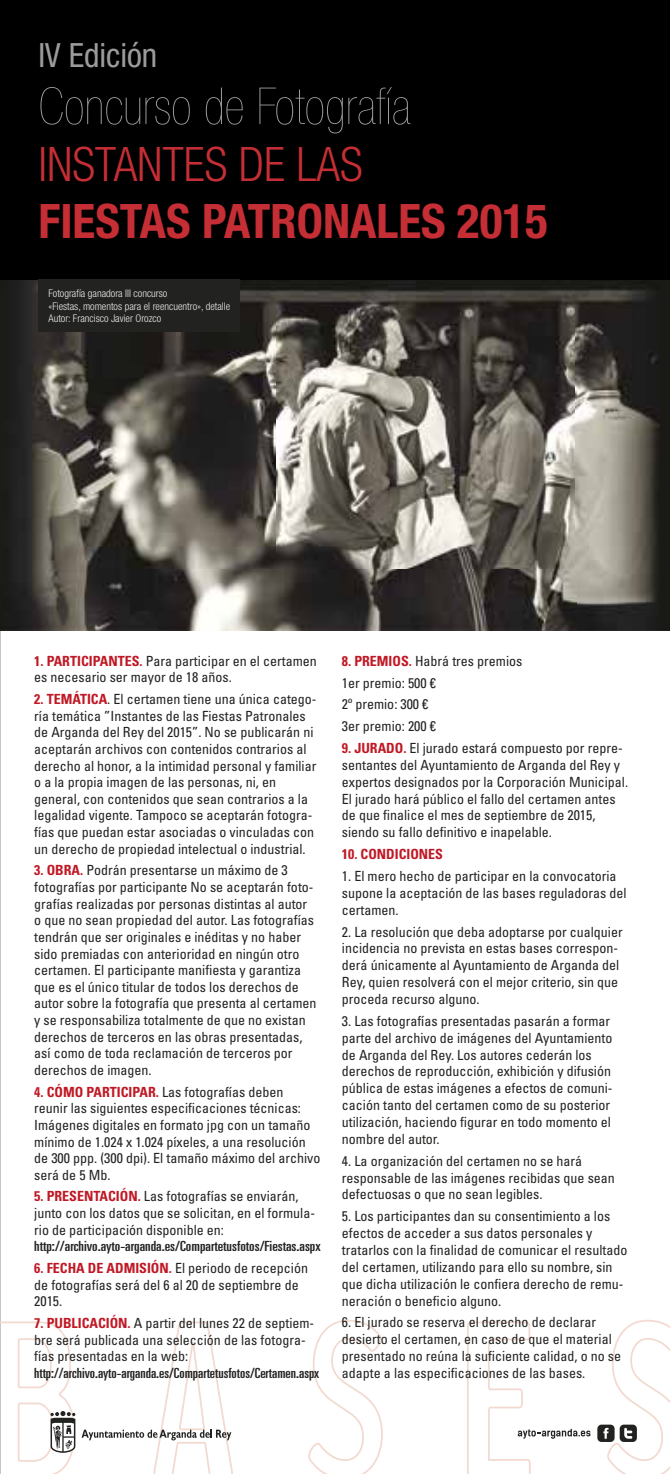
<style>
.page{position:relative;width:670px;height:1474px;background:#fff}
.page>*{position:absolute;margin:0;border:0;box-sizing:border-box;transform-origin:0 0}
.t1{font:200 condensed 51.1px "Helvetica Neue LT Std";color:#9c9b9b}
.t2{font:700 condensed 47.6px "Helvetica Neue LT Std";color:#c62e35}
.t3{font:300 condensed 47.6px "Helvetica Neue LT Std";color:#c62e35}
.t4{font:condensed 33.43px "Helvetica Neue LT Std";color:#9c9b9b}
.t5{font:condensed 14px/16.6px "Univers LT Std";color:#222221}
.t6{font:ultra-condensed 14px "Univers LT Std";color:#222221;scale:1.13 1}
.t7{font:ultra-condensed 14px "Univers LT Std";color:#222221;scale:1.18 1}
.t8{font:700 condensed 14px "Univers LT Std";color:#c01925}
.t9{font:300 condensed 10.5px/12.6px "Helvetica Neue LT Std";color:#ececec}
.s1{font-weight:700;color:#c01925}
</style>
<div class="page">
<img style="left:1px;top:279px;width:669px;height:351px">
<div style="left:1px;top:0;width:669px;height:279px;background:#000"></div>
<svg style="left:308px;top:1319px;width:75px;height:154px"></svg>
<div style="left:39px;top:279px;width:201px;height:53px;background:#222221"></div>
<svg style="left:467px;top:1321px;width:123px;height:152px"></svg>
<div style="left:597px;top:1424px;width:17px;height:17px;background:#222221;border-radius:4px"></div>
<svg style="left:82px;top:1321px;width:151px;height:152px"></svg>
<svg style="left:1px;top:1321px;width:75px;height:153px"></svg>
<svg style="left:603px;top:1319px;width:67px;height:155px"></svg>
<h3 class="t4" style="left:39px;top:36px;width:120px">IV Edición</h3>
<h1 class="t1" style="left:39px;top:78px;width:373px">Concurso de Fotografía</h1>
<h2 class="t3" style="left:39px;top:137px;width:326px">INSTANTES DE LAS</h2>
<h2 class="t2" style="left:39px;top:192px;width:510px">FIESTAS PATRONALES 2015</h2>
<p class="t9" style="left:48px;top:287px;width:183px">Fotografía ganadora III concurso<br>«Fiestas, momentos para el reencuentro», detalle<br>Autor: Francisco Javier Orozco</p>
<p class="t5" style="left:34px;top:652px;width:284px"><span class="s1">1. PARTICIPANTES.</span> Para participar en el certamen es necesario ser mayor de 18 años.</p>
<p class="t5" style="left:34px;top:690px;width:284px"><span class="s1">2. TEMÁTICA</span>. El certamen tiene una única catego&shy;ría temática ”Instantes de las Fiestas Patronales de Arganda del Rey del 2015”. No se publicarán ni aceptarán archivos con contenidos contrarios al derecho al honor, a la intimidad personal y familiar o a la propia imagen de las personas, ni, en general, con contenidos que sean contrarios a la legalidad vigente. Tampoco se aceptarán fotogra&shy;fías que puedan estar asociadas o vinculadas con un derecho de propiedad intelectual o industrial.</p>
<p class="t5" style="left:34px;top:861px;width:284px"><span class="s1">3. OBRA.</span> Podrán presentarse un máximo de 3 fotografías por participante No se aceptarán foto&shy;grafías realizadas por personas distintas al autor o que no sean propiedad del autor. Las fotografías tendrán que ser originales e inéditas y no haber sido premiadas con anterioridad en ningún otro certamen. El participante manifiesta y garantiza que es el único titular de todos los derechos de autor sobre la fotografía que presenta al certamen y se responsabiliza totalmente de que no existan derechos de terceros en las obras presentadas, así como de toda reclamación de terceros por derechos de imagen.</p>
<p class="t5" style="left:34px;top:1083px;width:288px"><span class="s1">4. CÓMO PARTICIPAR.</span> Las fotografías deben<br>reunir las siguientes especificaciones técnicas:<br>Imágenes digitales en formato jpg con un tamaño mínimo de 1.024 x 1.024 píxeles, a una resolución de 300 ppp. (300 dpi). El tamaño máximo del archivo será de 5 Mb.</p>
<p class="t5" style="left:34px;top:1187px;width:282px"><span class="s1">5. PRESENTACIÓN.</span> Las fotografías se enviarán, junto con los datos que se solicitan, en el formula&shy;rio de participación disponible en:</p>
<p class="t7" style="left:34px;top:1238px;width:244px">http://archivo.ayto-arganda.es/Compartetusfotos/Fiestas.aspx</p>
<p class="t5" style="left:34px;top:1259px;width:275px"><span class="s1">6. FECHA DE ADMISIÓN.</span> El periodo de recepción de fotografías será del 6 al 20 de septiembre de<br>2015.</p>
<p class="t5" style="left:34px;top:1314px;width:281px"><span class="s1">7. PUBLICACIÓN.</span> A partir del lunes 22 de septiem&shy;bre será publicada una selección de las fotogra&shy;fías presentadas en la web:</p>
<p class="t6" style="left:34px;top:1364px;width:254px">http://archivo.ayto-arganda.es/Compartetusfotos/Certamen.aspx</p>
<p class="t5" style="left:342px;top:649px;width:182px;line-height:21.9px"><span class="s1">8. PREMIOS.</span> Habrá tres premios<br>1er premio: 500 €<br>2º premio: 300 €<br>3er premio: 200 €</p>
<p class="t5" style="left:342px;top:739px;width:288px"><span class="s1">9. JURADO.</span> El jurado estará compuesto por repre&shy;sentantes del Ayuntamiento de Arganda del Rey y expertos designados por la Corporación Municipal.<br>El jurado hará público el fallo del certamen antes de que finalice el mes de septiembre de 2015, siendo su fallo definitivo e inapelable.</p>
<p class="t8" style="left:342px;top:845px;width:103px">10. CONDICIONES</p>
<p class="t5" style="left:342px;top:867px;width:286px">1. El mero hecho de participar en la convocatoria supone la aceptación de las bases reguladoras del certamen.</p>
<p class="t5" style="left:342px;top:923px;width:282px">2. La resolución que deba adoptarse por cualquier incidencia no prevista en estas bases correspon&shy;derá únicamente al Ayuntamiento de Arganda del Rey, quien resolverá con el mejor criterio, sin que proceda recurso alguno.</p>
<p class="t5" style="left:342px;top:1012px;width:272px">3. Las fotografías presentadas pasarán a formar parte del archivo de imágenes del Ayuntamiento de Arganda del Rey. Los autores cederán los derechos de reproducción, exhibición y difusión pública de estas imágenes a efectos de comuni&shy;cación tanto del certamen como de su posterior utilización, haciendo figurar en todo momento el nombre del autor.</p>
<p class="t5" style="left:342px;top:1152px;width:274px">4. La organización del certamen no se hará responsable de las imágenes recibidas que sean defectuosas o que no sean legibles.</p>
<p class="t5" style="left:342px;top:1207px;width:287px">5. Los participantes dan su consentimiento a los efectos de acceder a sus datos personales y tratarlos con la finalidad de comunicar el resultado del certamen, utilizando para ello su nombre, sin que dicha utilización le confiera derecho de remu&shy;neración o beneficio alguno.</p>
<p class="t5" style="left:342px;top:1313px;width:281px">6. El jurado se reserva el derecho de declarar desierto el certamen, en caso de que el material presentado no reúna la suficiente calidad, o no se adapte a las especificaciones de las bases.</p>
</div>
